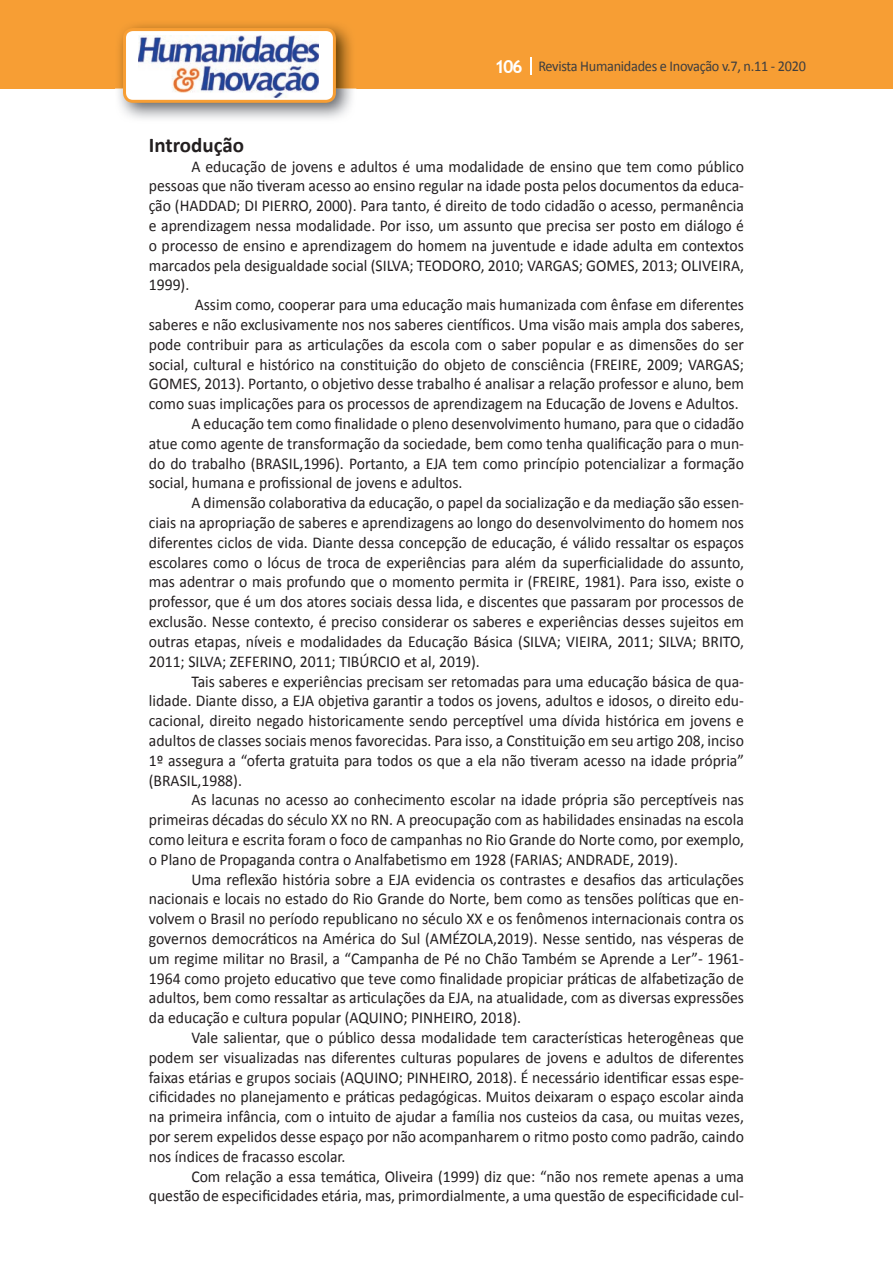
<style>
.page{position:relative;width:893px;height:1263px;background:#fff}
.page>*{position:absolute;margin:0;border:0;box-sizing:border-box;transform-origin:0 0}
.t1{font:700 21px "Calibri";color:#231f20}
.t2{font:16.5px/19.8px "Calibri";color:#231f20;text-align:justify;scale:.95 1}
.t3{font:15px "Calibri";letter-spacing:-.02em;color:#3e3e3f;scale:.95 1}
.s1{font-family:"Trebuchet MS";font-weight:700;font-size:18px;color:#fff}
</style>
<div class="page">
<div style="left:0;top:0;width:893px;height:88px;background:#f79e34"></div>
<svg style="left:530px;top:57px;width:2px;height:18px"></svg>
<img style="left:115px;top:24px;width:241px;height:95px">
<svg style="left:123px;top:28px;width:213px;height:75px"></svg>
<p class="t3" style="left:495px;top:57px;width:329px"><span class="s1">106</span> Revista Humanidades e Inovação v.7, n.11 - 2020</p>
<p class="t1" style="left:149px;top:131px;width:97px">Introdução</p>
<p class="t2" style="left:149px;top:156px;width:628px;text-indent:43px">A educação de jovens e adultos é uma modalidade de ensino que tem como público pessoas que não tiveram acesso ao ensino regular na idade posta pelos documentos da educa&shy;ção (HADDAD; DI PIERRO, 2000). Para tanto, é direito de todo cidadão o acesso, permanência e aprendizagem nessa modalidade. Por isso, um assunto que precisa ser posto em diálogo é o processo de ensino e aprendizagem do homem na juventude e idade adulta em contextos marcados pela desigualdade social (SILVA; TEODORO, 2010; VARGAS; GOMES, 2013; OLIVEIRA, 1999).</p>
<p class="t2" style="left:195px;top:295px;width:580px">Assim como, cooperar para uma educação mais humanizada com ênfase em diferentes</p>
<p class="t2" style="left:149px;top:315px;width:628px">saberes e não exclusivamente nos nos saberes científicos. Uma visão mais ampla dos saberes,</p>
<p class="t2" style="left:149px;top:334px;width:628px">pode contribuir para as articulações da escola com o saber popular e as dimensões do ser</p>
<p class="t2" style="left:149px;top:354px;width:628px">social, cultural e histórico na constituição do objeto de consciência (FREIRE, 2009; VARGAS;</p>
<p class="t2" style="left:149px;top:374px;width:628px">GOMES, 2013). Portanto, o objetivo desse trabalho é analisar a relação professor e aluno, bem</p>
<p class="t2" style="left:149px;top:394px;width:622px">como suas implicações para os processos de aprendizagem na Educação de Jovens e Adultos.</p>
<p class="t2" style="left:191px;top:414px;width:583px">A educação tem como finalidade o pleno desenvolvimento humano, para que o cidadão</p>
<p class="t2" style="left:149px;top:433px;width:628px">atue como agente de transformação da sociedade, bem como tenha qualificação para o mun-</p>
<p class="t2" style="left:149px;top:453px;width:628px">do do trabalho (BRASIL,1996). Portanto, a EJA tem como princípio potencializar a formação</p>
<p class="t2" style="left:149px;top:473px;width:332px">social, humana e profissional de jovens e adultos.</p>
<p class="t2" style="left:191px;top:493px;width:583px">A dimensão colaborativa da educação, o papel da socialização e da mediação são essen-</p>
<p class="t2" style="left:149px;top:513px;width:628px">ciais na apropriação de saberes e aprendizagens ao longo do desenvolvimento do homem nos</p>
<p class="t2" style="left:149px;top:532px;width:628px">diferentes ciclos de vida. Diante dessa concepção de educação, é válido ressaltar os espaços</p>
<p class="t2" style="left:149px;top:552px;width:628px">escolares como o lócus de troca de experiências para além da superficialidade do assunto,</p>
<p class="t2" style="left:149px;top:572px;width:628px">mas adentrar o mais profundo que o momento permita ir (FREIRE, 1981). Para isso, existe o</p>
<p class="t2" style="left:149px;top:592px;width:628px">professor, que é um dos atores sociais dessa lida, e discentes que passaram por processos de</p>
<p class="t2" style="left:149px;top:612px;width:628px">exclusão. Nesse contexto, é preciso considerar os saberes e experiências desses sujeitos em</p>
<p class="t2" style="left:149px;top:631px;width:628px">outras etapas, níveis e modalidades da Educação Básica (SILVA; VIEIRA, 2011; SILVA; BRITO,</p>
<p class="t2" style="left:149px;top:651px;width:350px">2011; SILVA; ZEFERINO, 2011; TIBÚRCIO et al, 2019).</p>
<p class="t2" style="left:191px;top:671px;width:583px">Tais saberes e experiências precisam ser retomadas para uma educação básica de qua-</p>
<p class="t2" style="left:149px;top:691px;width:628px">lidade. Diante disso, a EJA objetiva garantir a todos os jovens, adultos e idosos, o direito edu-</p>
<p class="t2" style="left:149px;top:711px;width:628px">cacional, direito negado historicamente sendo perceptível uma dívida histórica em jovens e</p>
<p class="t2" style="left:149px;top:730px;width:628px">adultos de classes sociais menos favorecidas. Para isso, a Constituição em seu artigo 208, inciso</p>
<p class="t2" style="left:149px;top:750px;width:628px">1º assegura a “oferta gratuita para todos os que a ela não tiveram acesso na idade própria”</p>
<p class="t2" style="left:149px;top:770px;width:100px">(BRASIL,1988).</p>
<p class="t2" style="left:191px;top:790px;width:583px">As lacunas no acesso ao conhecimento escolar na idade própria são perceptíveis nas</p>
<p class="t2" style="left:149px;top:810px;width:628px">primeiras décadas do século XX no RN. A preocupação com as habilidades ensinadas na escola</p>
<p class="t2" style="left:149px;top:829px;width:628px">como leitura e escrita foram o foco de campanhas no Rio Grande do Norte como, por exemplo,</p>
<p class="t2" style="left:149px;top:849px;width:558px">o Plano de Propaganda contra o Analfabetismo em 1928 (FARIAS; ANDRADE, 2019).</p>
<p class="t2" style="left:191px;top:869px;width:583px">Uma reflexão história sobre a EJA evidencia os contrastes e desafios das articulações</p>
<p class="t2" style="left:149px;top:889px;width:628px">nacionais e locais no estado do Rio Grande do Norte, bem como as tensões políticas que en-</p>
<p class="t2" style="left:149px;top:909px;width:628px">volvem o Brasil no período republicano no século XX e os fenômenos internacionais contra os</p>
<p class="t2" style="left:149px;top:928px;width:628px">governos democráticos na América do Sul (AMÉZOLA,2019). Nesse sentido, nas vésperas de</p>
<p class="t2" style="left:149px;top:948px;width:628px">um regime militar no Brasil, a “Campanha de Pé no Chão Também se Aprende a Ler”- 1961-</p>
<p class="t2" style="left:149px;top:968px;width:628px">1964 como projeto educativo que teve como finalidade propiciar práticas de alfabetização de</p>
<p class="t2" style="left:149px;top:988px;width:628px">adultos, bem como ressaltar as articulações da EJA, na atualidade, com as diversas expressões</p>
<p class="t2" style="left:149px;top:1008px;width:393px">da educação e cultura popular (AQUINO; PINHEIRO, 2018).</p>
<p class="t2" style="left:191px;top:1027px;width:583px">Vale salientar, que o público dessa modalidade tem características heterogêneas que</p>
<p class="t2" style="left:149px;top:1047px;width:628px">podem ser visualizadas nas diferentes culturas populares de jovens e adultos de diferentes</p>
<p class="t2" style="left:149px;top:1067px;width:628px">faixas etárias e grupos sociais (AQUINO; PINHEIRO, 2018). É necessário identificar essas espe-</p>
<p class="t2" style="left:149px;top:1087px;width:628px">cificidades no planejamento e práticas pedagógicas. Muitos deixaram o espaço escolar ainda</p>
<p class="t2" style="left:149px;top:1107px;width:628px">na primeira infância, com o intuito de ajudar a família nos custeios da casa, ou muitas vezes,</p>
<p class="t2" style="left:149px;top:1126px;width:628px">por serem expelidos desse espaço por não acompanharem o ritmo posto como padrão, caindo</p>
<p class="t2" style="left:149px;top:1146px;width:208px">nos índices de fracasso escolar.</p>
<p class="t2" style="left:191px;top:1166px;width:583px">Com relação a essa temática, Oliveira (1999) diz que: “não nos remete apenas a uma</p>
<p class="t2" style="left:149px;top:1186px;width:628px">questão de especificidades etária, mas, primordialmente, a uma questão de especificidade cul-</p>
</div>
